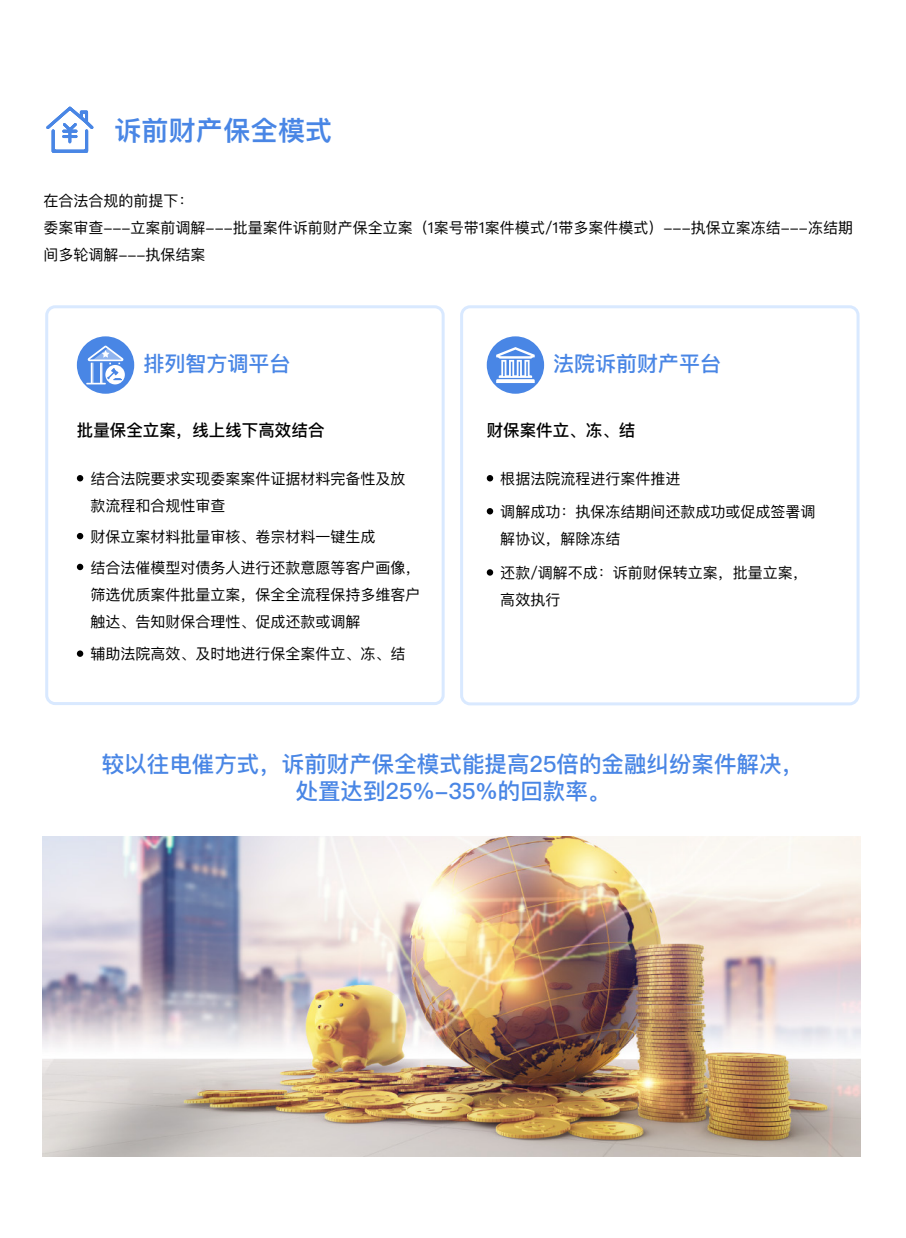
<style>
.page{position:relative;width:906px;height:1238px;background:#fff}
.page>*{position:absolute;margin:0;border:0;box-sizing:border-box;transform-origin:0 0}
.t1{font:27px "Ping Fang SC Heavy";letter-spacing:.01em;color:#4986e5}
.t2{font:22.5px/27px "Ping Fang SC Bold";color:#4986e5;text-align:center}
.t3{font:21px "Ping Fang SC Bold";color:#4986e5}
.t4{font:16.5px "Ping Fang SC Bold";color:#000}
.t5{font:15px/27px "Ping Fang SC";color:#000}
</style>
<div class="page">
<div style="left:77px;top:336px;width:57px;height:58px;background:#4986e5;border-radius:50%"></div>
<svg style="left:86px;top:345px;width:39px;height:39px"></svg>
<svg style="left:77px;top:475px;width:6px;height:6px"></svg>
<svg style="left:77px;top:533px;width:6px;height:6px"></svg>
<div style="left:77px;top:650px;width:6px;height:7px;background:#000;border-radius:50%"></div>
<div style="left:77px;top:563px;width:6px;height:7px;background:#000;border-radius:50%"></div>
<div style="left:45px;top:305px;width:399px;height:400px;border:3px solid #d9e9ff;border-radius:9px"></div>
<div style="left:460px;top:305px;width:399px;height:400px;border:3px solid #d9e9ff;border-radius:9px"></div>
<div style="left:487px;top:336px;width:57px;height:58px;background:#4986e5;border-radius:50%"></div>
<svg style="left:496px;top:347px;width:39px;height:36px"></svg>
<svg style="left:487px;top:475px;width:6px;height:6px"></svg>
<svg style="left:487px;top:508px;width:6px;height:6px"></svg>
<svg style="left:487px;top:569px;width:6px;height:6px"></svg>
<svg style="left:46px;top:107px;width:47px;height:46px"></svg>
<img style="left:43px;top:836px;width:817px;height:320px">
<h1 class="t1" style="left:114px;top:114px;width:219px">诉前财产保全模式</h1>
<p class="t5" style="left:43px;top:187px;width:811px">在合法合规的前提下：<br>委案审查---立案前调解---批量案件诉前财产保全立案（1案号带1案件模式/1带多案件模式）---执保立案冻结---冻结期间多轮调解---执保结案</p>
<h3 class="t3" style="left:143px;top:351px;width:149px">排列智方调平台</h3>
<p class="t4" style="left:77px;top:420px;width:249px">批量保全立案，线上线下高效结合</p>
<p class="t5" style="left:90px;top:464px;width:317px">结合法院要求实现委案案件证据材料完备性及放款流程和合规性审查</p>
<p class="t5" style="left:90px;top:522px;width:286px">财保立案材料批量审核、卷宗材料一键生成</p>
<p class="t5" style="left:90px;top:553px;width:332px;text-align:justify">结合法催模型对债务人进行还款意愿等客户画像，筛选优质案件批量立案，保全全流程保持多维客户触达、告知财保合理性、促成还款或调解</p>
<p class="t5" style="left:90px;top:640px;width:317px">辅助法院高效、及时地进行保全案件立、冻、结</p>
<h3 class="t3" style="left:553px;top:351px;width:170px">法院诉前财产平台</h3>
<p class="t4" style="left:487px;top:420px;width:150px">财保案件立、冻、结</p>
<p class="t5" style="left:500px;top:464px;width:181px">根据法院流程进行案件推进</p>
<p class="t5" style="left:500px;top:497px;width:316px">调解成功：执保冻结期间还款成功或促成签署调解协议，解除冻结</p>
<p class="t5" style="left:500px;top:559px;width:309px">还款/调解不成：诉前财保转立案，批量立案，高效执行</p>
<h2 class="t2" style="left:102px;top:750px;width:704px">较以往电催方式，诉前财产保全模式能提高25倍的金融纠纷案件解决，处置达到25%-35%的回款率。</h2>
</div>
